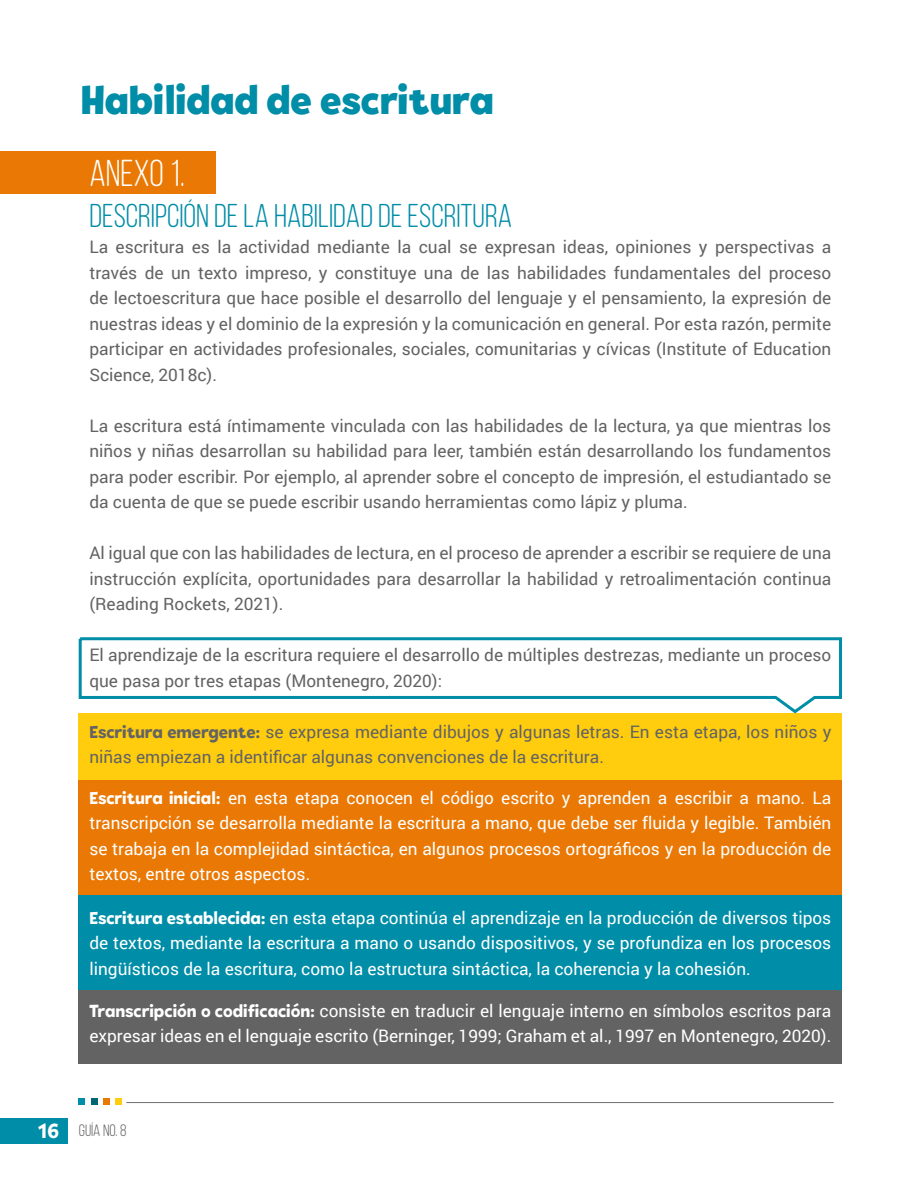
<style>
.page{position:relative;width:918px;height:1188px;background:#fff}
.page>*{position:absolute;margin:0;border:0;box-sizing:border-box;transform-origin:0 0}
.t1{font:800 42px "Tobi Pro";color:#008da7}
.t2{font:37.5px "Clutch Sans";color:#fff}
.t3{font:33px "Clutch Sans";color:#008da7}
.t4{font:17.25px/25.5px "Roboto";color:#646363;text-align:justify}
.t5{font:17.25px/25.5px "Roboto";color:#fff;text-align:justify}
.t6{font:16.5px "Clutch Sans";color:#646363}
.s1{font-family:"Tobi Pro";font-weight:800;font-size:18px}
.s2{font-family:"Tobi Pro";font-weight:800;font-size:21px;color:#fff}
</style>
<div class="page">
<div style="left:0;top:1118px;width:68px;height:26px;background:#008da7"></div>
<hr style="left:126px;top:1102px;width:708px;height:1px;background:#706f6f">
<svg style="left:79px;top:1099px;width:6px;height:6px"></svg>
<svg style="left:91px;top:1099px;width:6px;height:6px"></svg>
<svg style="left:103px;top:1099px;width:6px;height:6px"></svg>
<div style="left:115px;top:1099px;width:7px;height:6px;background:#ffcd0d"></div>
<div style="left:79px;top:713px;width:763px;height:79px;background:#ffcd0d"></div>
<div style="left:79px;top:891px;width:763px;height:99px;background:#008da7"></div>
<div style="left:79px;top:990px;width:763px;height:74px;background:#646363"></div>
<div style="left:79px;top:780px;width:763px;height:114px;background:#ea7804"></div>
<div style="left:0;top:152px;width:216px;height:42px;background:#ea7804"></div>
<svg style="left:78px;top:637px;width:764px;height:78px"></svg>
<p class="t1" style="left:81px;top:72px;width:414px">Habilidad de escritura</p>
<p class="t2" style="left:89px;top:153px;width:97px">ANEXO 1.</p>
<p class="t3" style="left:89px;top:198px;width:424px">DESCRIPCIÓN DE LA HABILIDAD DE ESCRITURA</p>
<p class="t4" style="left:89px;top:234px;width:743px">La escritura es la actividad mediante la cual se expresan ideas, opiniones y perspectivas a través de un texto impreso, y constituye una de las habilidades fundamentales del proceso de lectoescritura que hace posible el desarrollo del lenguaje y el pensamiento, la expresión de nuestras ideas y el dominio de la expresión y la comunicación en general. Por esta razón, permite participar en actividades profesionales, sociales, comunitarias y cívicas (Institute of Education Science, 2018c).</p>
<p class="t4" style="left:89px;top:412px;width:743px">La escritura está íntimamente vinculada con las habilidades de la lectura, ya que mientras los niños y niñas desarrollan su habilidad para leer, también están desarrollando los fundamentos para poder escribir. Por ejemplo, al aprender sobre el concepto de impresión, el estudiantado se da cuenta de que se puede escribir usando herramientas como lápiz y pluma.</p>
<p class="t4" style="left:89px;top:540px;width:743px">Al igual que con las habilidades de lectura, en el proceso de aprender a escribir se requiere de una instrucción explícita, oportunidades para desarrollar la habilidad y retroalimentación continua (Reading Rockets, 2021).</p>
<p class="t4" style="left:89px;top:642px;width:743px">El aprendizaje de la escritura requiere el desarrollo de múltiples destrezas, mediante un proceso que pasa por tres etapas (Montenegro, 2020):</p>
<p class="t4" style="left:89px;top:718px;width:743px"><span class="s1">Escritura emergente:</span> se expresa mediante dibujos y algunas letras. En esta etapa, los niños y niñas empiezan a identificar algunas convenciones de la escritura.</p>
<p class="t5" style="left:89px;top:784px;width:743px"><span class="s1">Escritura inicial:</span> en esta etapa conocen el código escrito y aprenden a escribir a mano. La transcripción se desarrolla mediante la escritura a mano, que debe ser fluida y legible. También se trabaja en la complejidad sintáctica, en algunos procesos ortográficos y en la producción de textos, entre otros aspectos.</p>
<p class="t5" style="left:89px;top:904px;width:743px"><span class="s1">Escritura establecida:</span> en esta etapa continúa el aprendizaje en la producción de diversos tipos de textos, mediante la escritura a mano o usando dispositivos, y se profundiza en los procesos lingüísticos de la escritura, como la estructura sintáctica, la coherencia y la cohesión.</p>
<p class="t5" style="left:89px;top:997px;width:743px"><span class="s1">Transcripción o codificación:</span> consiste en traducir el lenguaje interno en símbolos escritos para expresar ideas en el lenguaje escrito (Berninger, 1999; Graham et al., 1997 en Montenegro, 2020).</p>
<p class="t6" style="left:38px;top:1122px;width:90px"><span class="s2">16</span> GUÍA NO. 8</p>
</div>
